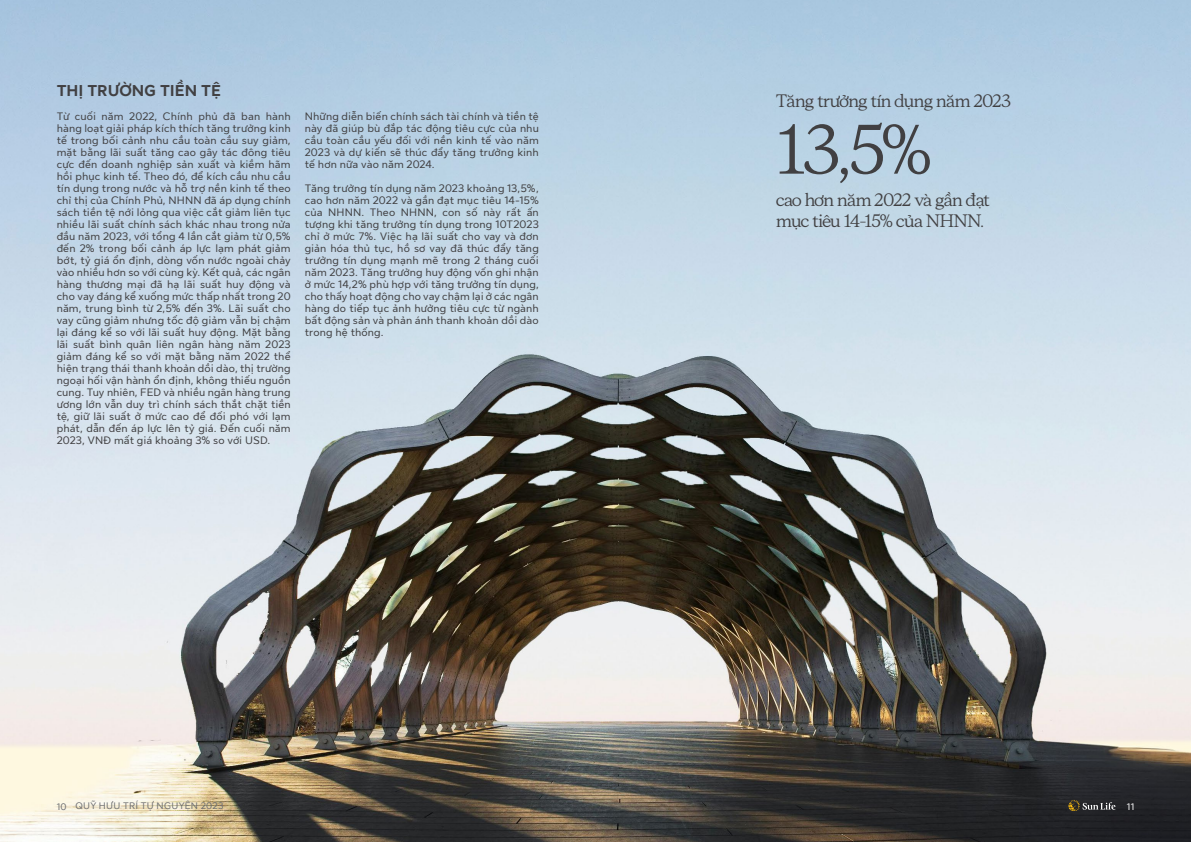
<style>
.page{position:relative;width:1191px;height:842px;background:#fff}
.page>*{position:absolute;margin:0;border:0;box-sizing:border-box;transform-origin:0 0}
.t1{font:69.8px "Sun Life New Display";color:#414042}
.t2{font:17.9px/21.5px "Sun Life New Display";letter-spacing:-.03em;color:#414042}
.t3{font:700 15.9px "Sun Life New Text";color:#414042}
.t4{font:11px/12px "Sun Life New Text";letter-spacing:.015em;color:#414042;text-align:justify}
.t5{font:9.6px "Sun Life New Text";letter-spacing:.025em;color:#6d6e71}
.t6{font:9.6px "Sun Life New Text";color:#fff}
</style>
<div class="page">
<img style="left:0;top:0;width:1191px;height:842px">
<svg style="left:1068px;top:800px;width:47px;height:11px"></svg>
<h3 class="t3" style="left:57px;top:79px;width:166px">THỊ TRƯỜNG TIỀN TỆ</h3>
<p class="t4" style="left:57px;top:110px;width:235px">Từ cuối năm 2022, Chính phủ đã ban hành hàng loạt giải pháp kích thích tăng trưởng kinh tế trong bối cảnh nhu cầu toàn cầu suy giảm, mặt bằng lãi suất tăng cao gây tác đông tiêu cực đến doanh nghiệp sản xuất và kiềm hãm hồi phục kinh tế. Theo đó, để kích cầu nhu cầu tín dụng trong nước và hỗ trợ nền kinh tế theo chỉ thị của Chính Phủ, NHNN đã áp dụng chính sách tiền tệ nới lỏng qua việc cắt giảm liên tục nhiều lãi suất chính sách khác nhau trong nửa đầu năm 2023, với tổng 4 lần cắt giảm từ 0,5% đến 2% trong bối cảnh áp lực lạm phát giảm bớt, tỷ giá ổn định, dòng vốn nước ngoài chảy vào nhiều hơn so với cùng kỳ. Kết quả, các ngân hàng thương mại đã hạ lãi suất huy động và cho vay đáng kể xuống mức thấp nhất trong 20 năm, trung bình từ 2,5% đến 3%. Lãi suất cho vay cũng giảm nhưng tốc độ giảm vẫn bị chậm lại đáng kể so với lãi suất huy động. Mặt bằng lãi suất bình quân liên ngân hàng năm 2023 giảm đáng kể so với mặt bằng năm 2022 thể hiện trạng thái thanh khoản dồi dào, thị trường ngoại hối vận hành ổn định, không thiếu nguồn cung. Tuy nhiên, FED và nhiều ngân hàng trung ương lớn vẫn duy trì chính sách thắt chặt tiền tệ, giữ lãi suất ở mức cao để đối phó với lạm phát, dẫn đến áp lực lên tỷ giá. Đến cuối năm 2023, VNĐ mất giá khoảng 3% so với USD.</p>
<p class="t4" style="left:305px;top:109px;width:235px">Những diễn biến chính sách tài chính và tiền tệ này đã giúp bù đắp tác động tiêu cực của nhu cầu toàn cầu yếu đối với nền kinh tế vào năm 2023 và dự kiến sẽ thúc đẩy tăng trưởng kinh tế hơn nữa vào năm 2024.</p>
<p class="t4" style="left:305px;top:181px;width:235px">Tăng trưởng tín dụng năm 2023 khoảng 13,5%, cao hơn năm 2022 và gần đạt mục tiêu 14-15% của NHNN. Theo NHNN, con số này rất ấn tượng khi tăng trưởng tín dụng trong 10T2023 chỉ ở mức 7%. Việc hạ lãi suất cho vay và đơn giản hóa thủ tục, hồ sơ vay đã thúc đẩy tăng trưởng tín dụng mạnh mẽ trong 2 tháng cuối năm 2023. Tăng trưởng huy động vốn ghi nhận ở mức 14,2% phù hợp với tăng trưởng tín dụng, cho thấy hoạt động cho vay chậm lại ở các ngân hàng do tiếp tục ảnh hưởng tiêu cực từ ngành bất động sản và phản ánh thanh khoản dồi dào trong hệ thống.</p>
<h2 class="t2" style="left:776px;top:89px;width:236px">Tăng trưởng tín dụng năm 2023</h2>
<h1 class="t1" style="left:776px;top:102px;width:157px">13,5%</h1>
<h2 class="t2" style="left:776px;top:188px;width:215px">cao hơn năm 2022 và gần đạt mục tiêu 14-15% của NHNN.</h2>
<p class="t5" style="left:57px;top:799px;width:168px">10 QUỸ HƯU TRÍ TỰ NGUYỆN 2023</p>
<p class="t6" style="left:1126px;top:799px;width:9px">11</p>
</div>
